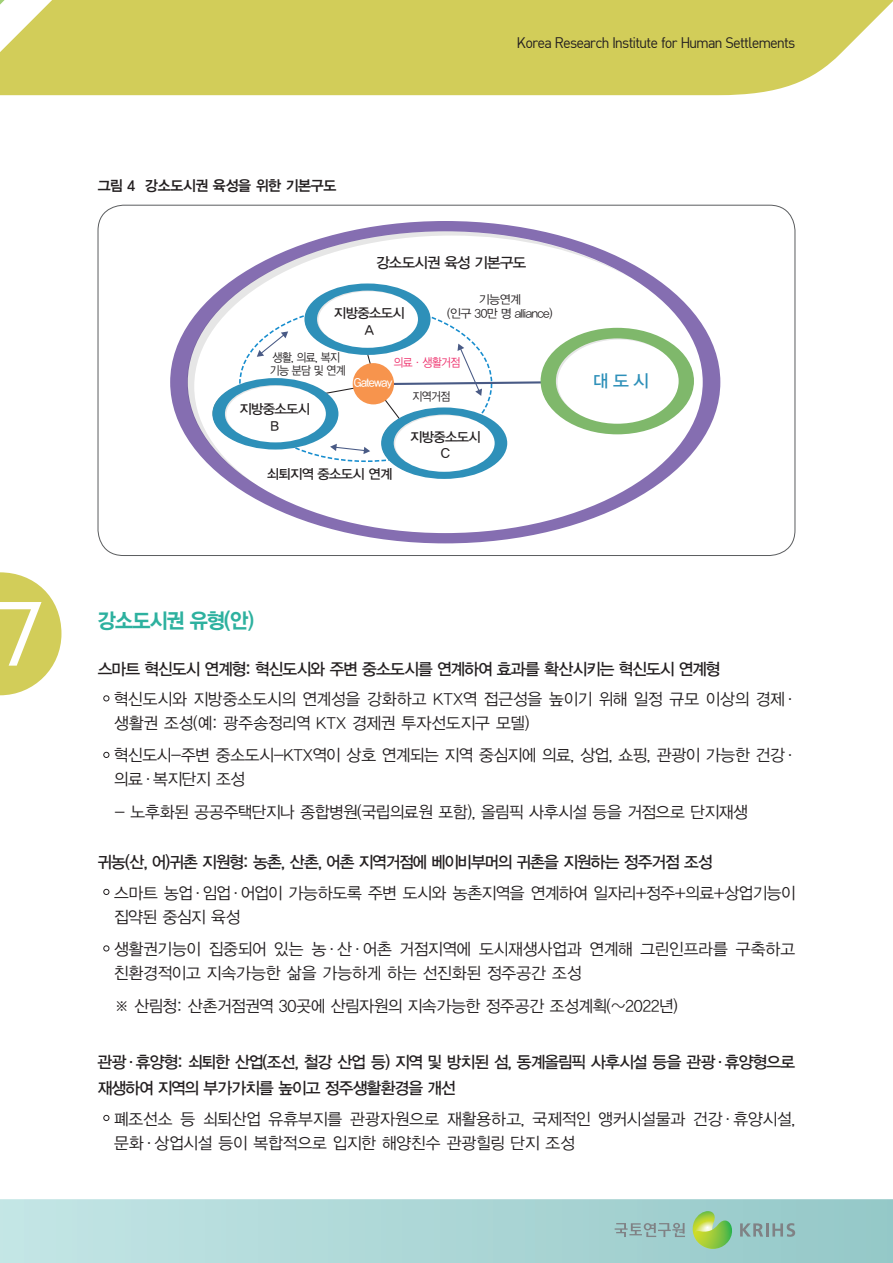
<style>
.page{position:relative;width:893px;height:1263px;background:#fff}
.page>*{position:absolute;margin:0;border:0;box-sizing:border-box;transform-origin:0 0}
.t1{font:21px "YDIYGO350";letter-spacing:-.04em;color:#2db19f;scale:.94 1}
.t2{font:17.25px "YDIYGO330";color:#2e90b9}
.t3{font:16.5px/24px "YDIYGO320";letter-spacing:-.015em;color:#231f20}
.t4{font:16.5px/26.2px "YDIYGO330";letter-spacing:-.065em;color:#231f20}
.t5{font:15px "Dinreg";letter-spacing:-.06em;color:#231f20}
.t6{font:14.7px "YDIYGO330";letter-spacing:-.05em;color:#231f20}
.t7{font:14.55px "YDIYGO340";letter-spacing:-.015em;color:#231f20}
.t8{font:13.5px/16.5px "YDIYGO330";letter-spacing:-.05em;color:#231f20;text-align:center}
.t9{font:12px/13.5px "YDIYGO320";letter-spacing:-.05em;color:#231f20;text-align:center}
.t10{font:12px/13.5px "YDIYGO320";letter-spacing:-.05em;color:#231f20;scale:.9 1}
.t11{font:12px "YDIYGO320";letter-spacing:-.05em;color:#ee316d;scale:.9 1}
.t12{font:12px "YDIYGO330";letter-spacing:-.05em;color:#fff;scale:.9 1}
</style>
<div class="page">
<svg style="left:0;top:572px;width:61px;height:123px"></svg>
<div style="left:65px;top:0;width:828px;height:95px;background:#d2cd59"></div>
<svg style="left:0;top:0;width:65px;height:95px"></svg>
<svg style="left:0;top:1199px;width:893px;height:64px;background:#aed7d7"></svg>
<svg style="left:615px;top:1211px;width:180px;height:40px;background:#9ac6b3"></svg>
<svg style="left:103px;top:695px;width:6px;height:6px"></svg>
<svg style="left:103px;top:752px;width:6px;height:6px"></svg>
<svg style="left:103px;top:889px;width:6px;height:6px"></svg>
<svg style="left:103px;top:945px;width:6px;height:6px"></svg>
<svg style="left:103px;top:1115px;width:6px;height:6px"></svg>
<div style="left:170px;top:221px;width:550px;height:322px;background:#856eb1;border-radius:50%"></div>
<div style="left:188px;top:231px;width:515px;height:302px;background:#fff;border-radius:50%"></div>
<svg style="left:187px;top:231px;width:443px;height:260px"></svg>
<svg style="left:304px;top:283px;width:127px;height:72px"></svg>
<div style="left:212px;top:378px;width:126px;height:71px;background:#2e90b9;border-radius:50%"></div>
<div style="left:381px;top:407px;width:126px;height:72px;background:#2e90b9;border-radius:50%"></div>
<div style="left:394px;top:415px;width:101px;height:57px;background:#fff;border-radius:50%"></div>
<div style="left:541px;top:328px;width:153px;height:106px;background:#7fb86b;border-radius:50%"></div>
<div style="left:556px;top:338px;width:123px;height:86px;background:#fff;border-radius:50%"></div>
<svg style="left:225px;top:291px;width:437px;height:173px"></svg>
<p class="t7" style="left:98px;top:177px;width:240px">그림 4 강소도시권 육성을 위한 기본구도</p>
<p class="t5" style="left:516px;top:33px;width:280px">Korea Research Institute for Human Settlements</p>
<p class="t6" style="left:376px;top:254px;width:152px">강소도시권 육성 기본구도</p>
<p class="t8" style="left:334px;top:305px;width:72px">지방중소도시<br>A</p>
<p class="t9" style="left:447px;top:293px;width:107px">기능연계<br>(인구 30만 명 alliance)</p>
<p class="t10" style="left:270px;top:351px;width:86px">생활, 의료, 복지 기능 분담 및 연계</p>
<p class="t8" style="left:239px;top:401px;width:72px">지방중소도시<br>B</p>
<p class="t11" style="left:393px;top:356px;width:76px">의료·생활거점</p>
<p class="t12" style="left:354px;top:376px;width:44px">Gateway</p>
<p class="t10" style="left:412px;top:390px;width:44px">지역거점</p>
<p class="t8" style="left:410px;top:429px;width:72px">지방중소도시<br>C</p>
<p class="t8" style="left:267px;top:466px;width:127px">쇠퇴지역 중소도시 연계</p>
<p class="t2" style="left:593px;top:371px;width:58px">대 도 시</p>
<p class="t1" style="left:98px;top:610px;width:168px">강소도시권 유형(안)</p>
<p class="t4" style="left:98px;top:656px;width:624px">스마트 혁신도시 연계형: 혁신도시와 주변 중소도시를 연계하여 효과를 확산시키는 혁신도시 연계형</p>
<p class="t3" style="left:114px;top:687px;width:686px">혁신도시와 지방중소도시의 연계성을 강화하고 KTX역 접근성을 높이기 위해 일정 규모 이상의 경제· 생활권 조성(예: 광주송정리역 KTX 경제권 투자선도지구 모델)</p>
<p class="t3" style="left:114px;top:744px;width:686px">혁신도시-주변 중소도시-KTX역이 상호 연계되는 지역 중심지에 의료, 상업, 쇼핑, 관광이 가능한 건강· 의료·복지단지 조성</p>
<p class="t3" style="left:115px;top:800px;width:634px">- 노후화된 공공주택단지나 종합병원(국립의료원 포함), 올림픽 사후시설 등을 거점으로 단지재생</p>
<p class="t4" style="left:97px;top:849px;width:617px">귀농(산, 어)귀촌 지원형: 농촌, 산촌, 어촌 지역거점에 베이비부머의 귀촌을 지원하는 정주거점 조성</p>
<p class="t3" style="left:114px;top:881px;width:683px">스마트 농업·임업·어업이 가능하도록 주변 도시와 농촌지역을 연계하여 일자리+정주+의료+상업기능이 집약된 중심지 육성</p>
<p class="t3" style="left:114px;top:937px;width:683px">생활권기능이 집중되어 있는 농·산·어촌 거점지역에 도시재생사업과 연계해 그린인프라를 구축하고 친환경적이고 지속가능한 삶을 가능하게 하는 선진화된 정주공간 조성</p>
<p class="t3" style="left:114px;top:994px;width:566px">※ 산림청: 산촌거점권역 30곳에 산림자원의 지속가능한 정주공간 조성계획(~2022년)</p>
<p class="t4" style="left:98px;top:1049px;width:699px">관광·휴양형: 쇠퇴한 산업(조선, 철강 산업 등) 지역 및 방치된 섬, 동계올림픽 사후시설 등을 관광·휴양형으로 재생하여 지역의 부가가치를 높이고 정주생활환경을 개선</p>
<p class="t3" style="left:114px;top:1107px;width:683px">폐조선소 등 쇠퇴산업 유휴부지를 관광자원으로 재활용하고, 국제적인 앵커시설물과 건강·휴양시설, 문화·상업시설 등이 복합적으로 입지한 해양친수 관광힐링 단지 조성</p>
</div>
